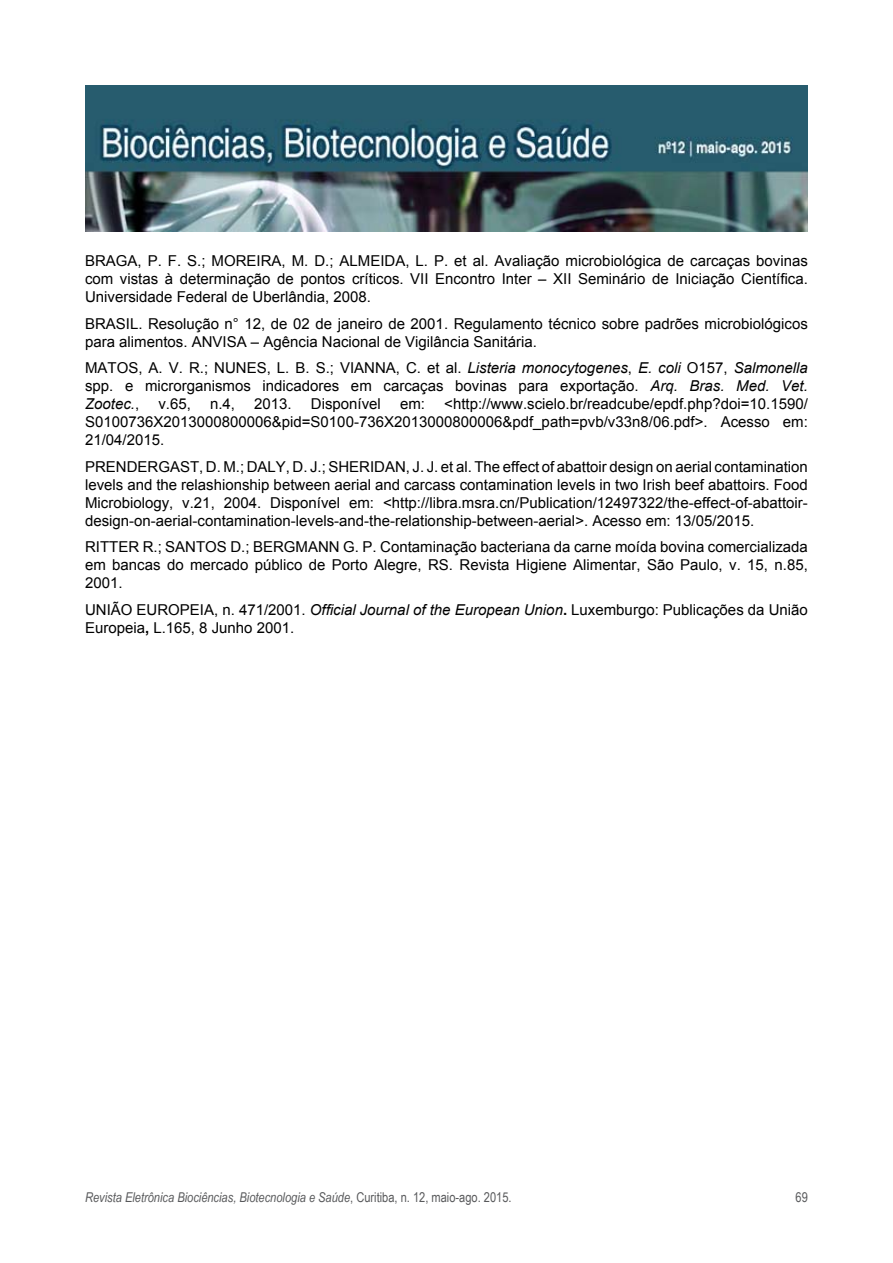
<style>
.page{position:relative;width:893px;height:1263px;background:#fff}
.page>*{position:absolute;margin:0;border:0;box-sizing:border-box;transform-origin:0 0}
.t1{font:15px/18px "Arial";color:#000;text-align:justify}
.t2{font:italic 13.5px "Arial Narrow";color:#58595b}
.t3{font:13.5px "Arial Narrow";color:#58595b}
.s1{font-style:italic}
.s2{font-weight:700}
.s3{font-style:normal}
</style>
<div class="page">
<img style="left:85px;top:85px;width:723px;height:146px">
<p class="t1" style="left:85px;top:252px;width:724px">BRAGA, P. F. S.; MOREIRA, M. D.; ALMEIDA, L. P. et al. Avaliação microbiológica de carcaças bovinas com vistas à determinação de pontos críticos. VII Encontro Inter – XII Seminário de Iniciação Científica.<br>Universidade Federal de Uberlândia, 2008.</p>
<p class="t1" style="left:85px;top:314px;width:724px">BRASIL. Resolução n° 12, de 02 de janeiro de 2001. Regulamento técnico sobre padrões microbiológicos para alimentos. ANVISA – Agência Nacional de Vigilância Sanitária.</p>
<p class="t1" style="left:85px;top:359px;width:724px">MATOS, A. V. R.; NUNES, L. B. S.; VIANNA, C. et al. <span class="s1">Listeria monocytogenes</span>, <span class="s1">E. coli</span> O157, <span class="s1">Salmonella </span>spp. e microrganismos indicadores em carcaças bovinas para exportação. <span class="s1">Arq. Bras. Med. Vet.<br>Zootec.</span>,</p>
<p class="t1" style="left:85px;top:395px;width:724px;text-indent:359px">&lt;http://www.scielo.br/readcube/epdf.php?doi=10.1590/ S0100736X2013000800006&amp;pid=S0100-736X2013000800006&amp;pdf_path=pvb/v33n8/06.pdf&gt;. Acesso em:<br>21/04/2015.</p>
<p class="t1" style="left:85px;top:457px;width:724px">PRENDERGAST, D. M.; DALY, D. J.; SHERIDAN, J. J. et al. The effect of abattoir design on aerial contamination levels and the relashionship between aerial and carcass contamination levels in two Irish beef abattoirs. Food Microbiology, v.21, 2004. Disponível em: &lt;http://libra.msra.cn/Publication/12497322/the-effect-of-abattoir&shy;design-on-aerial-contamination-levels-and-the-relationship-between-aerial&gt;. Acesso em: 13/05/2015.</p>
<p class="t1" style="left:85px;top:538px;width:724px">RITTER R.; SANTOS D.; BERGMANN G. P. Contaminação bacteriana da carne moída bovina comercializada em bancas do mercado público de Porto Alegre, RS. Revista Higiene Alimentar, São Paulo, v. 15, n.85, 2001.</p>
<p class="t1" style="left:85px;top:600px;width:724px">UNIÃO EUROPEIA, n. 471/2001. <span class="s1">Official Journal of the European Union</span><span class="s2">.</span> Luxemburgo: Publicações da União<br>Europeia<span class="s2">,</span> L.165, 8 Junho 2001.</p>
<p class="t1" style="left:158px;top:395px;width:34px">v.65,</p>
<p class="t1" style="left:210px;top:395px;width:27px">n.4,</p>
<p class="t1" style="left:254px;top:395px;width:39px">2013.</p>
<p class="t1" style="left:311px;top:395px;width:72px">Disponível</p>
<p class="t1" style="left:400px;top:395px;width:27px">em:</p>
<p class="t2" style="left:85px;top:1188px;width:428px">Revista Eletrônica Biociências, Biotecnologia e Saúde<span class="s3">, Curitiba, n. 12, maio-ago. 2015.</span></p>
<p class="t3" style="left:796px;top:1187px;width:14px">69</p>
</div>
